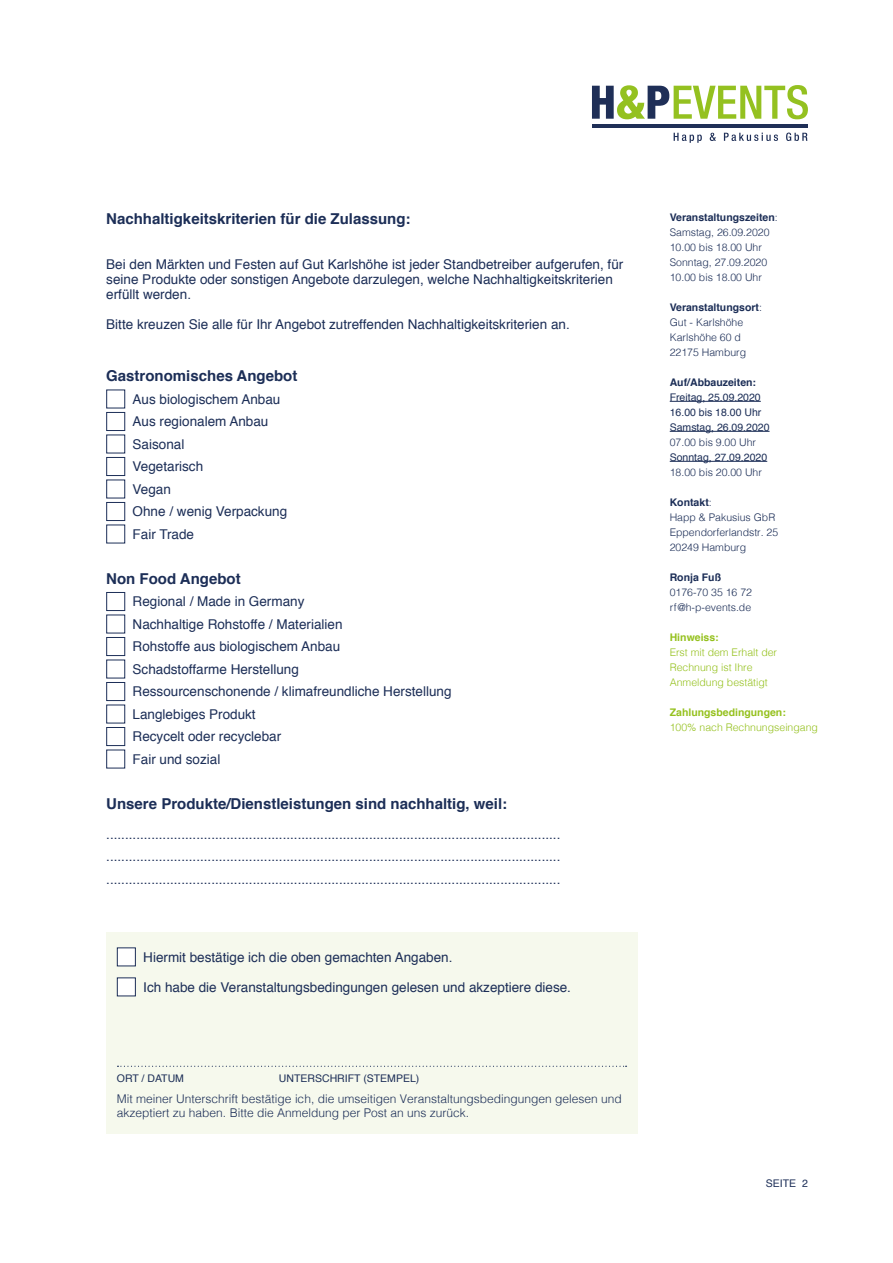
<style>
.page{position:relative;width:893px;height:1263px;background:#fff}
.page>*{position:absolute;margin:0;border:0;box-sizing:border-box;transform-origin:0 0}
.t1{font:700 15px "Helvetica";color:#1c2e57}
.t2{font:13.5px/22.5px "Helvetica";color:#1c2e57}
.t3{font:300 12px/14.4px "Helvetica";color:#1c2e57}
.t4{font:300 10.5px/15px "Helvetica";color:#1c2e57}
.t5{font:10.5px/15px "Helvetica";color:#1c2e57}
.t6{font:300 10.5px/15px "Helvetica";color:#95c11e}
.t7{font:700 10.5px "Helvetica";color:#95c11e}
.t8{font:700 10.5px "Helvetica";color:#1c2e57}
.s1{font-weight:700}
</style>
<div class="page">
<svg style="left:592px;top:85px;width:216px;height:34px"></svg>
<svg style="left:674px;top:133px;width:28px;height:10px"></svg>
<svg style="left:710px;top:133px;width:6px;height:8px"></svg>
<svg style="left:724px;top:133px;width:54px;height:8px"></svg>
<svg style="left:786px;top:133px;width:22px;height:8px"></svg>
<hr style="left:592px;top:124px;width:216px;height:4px;background:#1f2f57">
<hr style="left:670px;top:401px;width:91px;height:1px;background:#1c2e57">
<hr style="left:670px;top:431px;width:100px;height:1px;background:#1c2e57">
<hr style="left:670px;top:461px;width:97px;height:1px;background:#1c2e57">
<div style="left:106px;top:932px;width:532px;height:202px;background:#f6f9ed"></div>
<svg style="left:117px;top:1066px;width:510px;height:1px"></svg>
<div style="left:117px;top:947px;width:19px;height:19px;background:#fff;border:1px solid #1c2e57"></div>
<div style="left:117px;top:977px;width:19px;height:19px;background:#fff;border:1px solid #1c2e57"></div>
<div style="left:106px;top:390px;width:19px;height:18px;background:#fff;border:1px solid #1c2e57"></div>
<div style="left:106px;top:412px;width:19px;height:19px;background:#fff;border:1px solid #1c2e57"></div>
<div style="left:106px;top:435px;width:19px;height:18px;background:#fff;border:1px solid #1c2e57"></div>
<div style="left:106px;top:457px;width:19px;height:19px;background:#fff;border:1px solid #1c2e57"></div>
<div style="left:106px;top:480px;width:19px;height:18px;background:#fff;border:1px solid #1c2e57"></div>
<div style="left:106px;top:502px;width:19px;height:19px;background:#fff;border:1px solid #1c2e57"></div>
<div style="left:106px;top:525px;width:19px;height:18px;background:#fff;border:1px solid #1c2e57"></div>
<div style="left:106px;top:592px;width:19px;height:19px;background:#fff;border:1px solid #1c2e57"></div>
<div style="left:106px;top:615px;width:19px;height:18px;background:#fff;border:1px solid #1c2e57"></div>
<div style="left:106px;top:637px;width:19px;height:19px;background:#fff;border:1px solid #1c2e57"></div>
<div style="left:106px;top:660px;width:19px;height:18px;background:#fff;border:1px solid #1c2e57"></div>
<div style="left:106px;top:682px;width:19px;height:19px;background:#fff;border:1px solid #1c2e57"></div>
<div style="left:106px;top:705px;width:19px;height:18px;background:#fff;border:1px solid #1c2e57"></div>
<div style="left:106px;top:727px;width:19px;height:19px;background:#fff;border:1px solid #1c2e57"></div>
<div style="left:106px;top:750px;width:19px;height:18px;background:#fff;border:1px solid #1c2e57"></div>
<p class="t1" style="left:106px;top:206px;width:306px">Nachhaltigkeitskriterien für die Zulassung:</p>
<p class="t2" style="left:106px;top:257px;width:519px;line-height:15px">Bei den Märkten und Festen auf Gut Karlshöhe ist jeder Standbetreiber aufgerufen, für seine Produkte oder sonstigen Angebote darzulegen, welche Nachhaltigkeitskriterien erfüllt werden.</p>
<p class="t2" style="left:106px;top:313px;width:465px">Bitte kreuzen Sie alle für Ihr Angebot zutreffenden Nachhaltigkeitskriterien an.</p>
<p class="t1" style="left:106px;top:364px;width:193px">Gastronomisches Angebot</p>
<p class="t2" style="left:133px;top:388px;width:156px">Aus biologischem Anbau<br>Aus regionalem Anbau<br>Saisonal<br>Vegetarisch<br>Vegan<br>Ohne / wenig Verpackung<br>Fair Trade</p>
<p class="t1" style="left:106px;top:566px;width:136px">Non Food Angebot</p>
<p class="t2" style="left:133px;top:591px;width:320px">Regional / Made in Germany<br>Nachhaltige Rohstoffe / Materialien<br>Rohstoffe aus biologischem Anbau<br>Schadstoffarme Herstellung<br>Ressourcenschonende / klimafreundliche Herstellung<br>Langlebiges Produkt<br>Recycelt oder recyclebar<br>Fair und sozial</p>
<p class="t1" style="left:106px;top:791px;width:402px">Unsere Produkte/Dienstleistungen sind nachhaltig, weil:</p>
<p class="t2" style="left:106px;top:823px;width:456px;text-align:justify">......................................................................................................................... ......................................................................................................................... .........................................................................................................................</p>
<p class="t2" style="left:143px;top:946px;width:311px">Hiermit bestätige ich die oben gemachten Angaben.</p>
<p class="t2" style="left:143px;top:976px;width:429px">Ich habe die Veranstaltungsbedingungen gelesen und akzeptiere diese.</p>
<p class="t5" style="left:117px;top:1071px;width:69px">ORT / DATUM</p>
<p class="t5" style="left:279px;top:1071px;width:142px">UNTERSCHRIFT (STEMPEL)</p>
<p class="t3" style="left:117px;top:1090px;width:506px">Mit meiner Unterschrift bestätige ich, die umseitigen Veranstaltungsbedingungen gelesen und akzeptiert zu haben. Bitte die Anmeldung per Post an uns zurück.</p>
<p class="t4" style="left:670px;top:209px;width:109px"><span class="s1">Veranstaltungszeiten</span>:<br>Samstag, 26.09.2020<br>10.00 bis 18.00 Uhr<br>Sonntag, 27.09.2020<br>10.00 bis 18.00 Uhr</p>
<p class="t4" style="left:670px;top:299px;width:94px"><span class="s1">Veranstaltungsort</span>:<br>Gut - Karlshöhe<br>Karlshöhe 60 d<br>22175 Hamburg</p>
<p class="t8" style="left:670px;top:373px;width:88px">Auf/Abbauzeiten:</p>
<p class="t5" style="left:670px;top:390px;width:101px">Freitag, 25.09.2020<br>16.00 bis 18.00 Uhr<br>Samstag, 26.09.2020</p>
<p class="t4" style="left:670px;top:434px;width:88px">07.00 bis 9.00 Uhr</p>
<p class="t5" style="left:670px;top:450px;width:99px">Sonntag, 27.09.2020</p>
<p class="t4" style="left:670px;top:464px;width:94px">18.00 bis 20.00 Uhr</p>
<p class="t4" style="left:670px;top:494px;width:110px"><span class="s1">Kontakt</span>:<br>Happ &amp; Pakusius GbR<br>Eppendorferlandstr. 25<br>20249 Hamburg</p>
<p class="t8" style="left:670px;top:568px;width:53px">Ronja Fuß</p>
<p class="t4" style="left:670px;top:584px;width:84px">0176-70 35 16 72 rf@h-p-events.de</p>
<p class="t7" style="left:670px;top:628px;width:51px">Hinweiss:</p>
<p class="t6" style="left:670px;top:644px;width:109px">Erst mit dem Erhalt der<br>Rechnung ist Ihre<br>Anmeldung bestätigt</p>
<p class="t7" style="left:670px;top:703px;width:118px">Zahlungsbedingungen:</p>
<p class="t6" style="left:670px;top:719px;width:150px">100% nach Rechnungseingang</p>
<p class="t5" style="left:766px;top:1176px;width:44px">SEITE 2</p>
</div>
